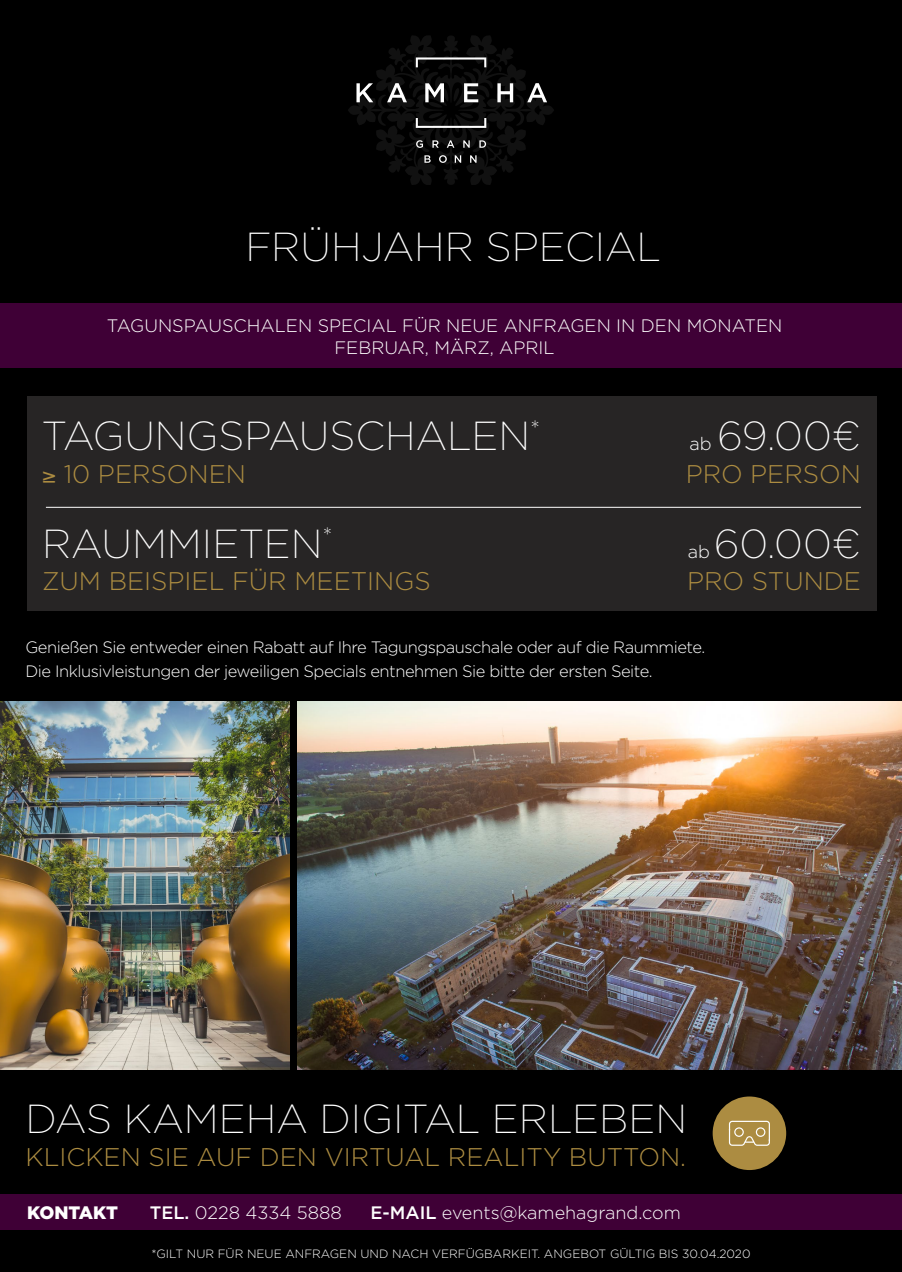
<style>
.page{position:relative;width:902px;height:1272px;background:#fff}
.page>*{position:absolute;margin:0;border:0;box-sizing:border-box;transform-origin:0 0}
.t1{font:200 40.5px "Gotham";color:#fff}
.t2{font:300 25.5px "Gotham";color:#ac8c41}
.t3{font:300 18px/21.6px "Gotham";color:#fff;text-align:center}
.t4{font:900 18px "Gotham";letter-spacing:-.005em;color:#fff}
.t5{font:300 16.5px/24px "Gotham";letter-spacing:-.03em;color:#fff}
.t6{font:300 12px "Gotham";color:#fff}
.s1{font-weight:500}
</style>
<div class="page">
<div style="left:0;top:0;width:901px;height:1271px;background:#000"></div>
<div style="left:0;top:1194px;width:901px;height:35px;background:#3f0036"></div>
<svg style="left:348px;top:35px;width:206px;height:150px"></svg>
<div style="left:712px;top:1096px;width:74px;height:73px;background:#ac8c41;border-radius:50%"></div>
<svg style="left:728px;top:1120px;width:41px;height:25px"></svg>
<div style="left:0;top:303px;width:901px;height:65px;background:#3f0036"></div>
<img style="left:298px;top:702px;width:603px;height:367px">
<img style="left:0;top:702px;width:290px;height:367px">
<div style="left:27px;top:397px;width:849px;height:214px;background:#272525"></div>
<hr style="left:46px;top:507px;width:814px;height:1px;background:#fff">
<h1 class="t1" style="left:245px;top:221px;width:417px">FRÜHJAHR SPECIAL</h1>
<p class="t3" style="left:107px;top:314px;width:677px">TAGUNSPAUSCHALEN SPECIAL FÜR NEUE ANFRAGEN IN DEN MONATEN<br>FEBRUAR, MÄRZ, APRIL</p>
<h1 class="t1" style="left:42px;top:411px;width:499px">TAGUNGSPAUSCHALEN<sup>*</sup></h1>
<h2 class="t2" style="left:42px;top:457px;width:205px">≥ 10 PERSONEN</h2>
<h1 class="t1" style="left:42px;top:518px;width:292px">RAUMMIETEN<sup>*</sup></h1>
<h2 class="t2" style="left:42px;top:564px;width:390px">ZUM BEISPIEL FÜR MEETINGS</h2>
<h1 class="t1" style="left:717px;top:411px;width:145px">69.00€</h1>
<h2 class="t2" style="left:685px;top:457px;width:177px">PRO PERSON</h2>
<p class="t3" style="left:689px;top:432px;width:24px">ab</p>
<h1 class="t1" style="left:713px;top:518px;width:149px">60.00€</h1>
<h2 class="t2" style="left:687px;top:564px;width:175px">PRO STUNDE</h2>
<p class="t3" style="left:687px;top:540px;width:24px">ab</p>
<p class="t5" style="left:26px;top:634px;width:681px">Genießen Sie entweder einen Rabatt auf Ihre Tagungspauschale oder auf die Raummiete.<br>Die Inklusivleistungen der jeweiligen Specials entnehmen Sie bitte der ersten Seite.</p>
<h1 class="t1" style="left:26px;top:1093px;width:663px">DAS KAMEHA DIGITAL ERLEBEN</h1>
<h2 class="t2" style="left:26px;top:1140px;width:662px">KLICKEN SIE AUF DEN VIRTUAL REALITY BUTTON.</h2>
<p class="t4" style="left:27px;top:1200px;width:92px">KONTAKT</p>
<p class="t3" style="left:150px;top:1201px;width:193px"><span class="s1">TEL.</span> 0228 4334 5888</p>
<p class="t3" style="left:370px;top:1201px;width:312px"><span class="s1">E-MAIL</span> events@kamehagrand.com</p>
<p class="t6" style="left:151px;top:1246px;width:600px">*GILT NUR FÜR NEUE ANFRAGEN UND NACH VERFÜGBARKEIT. ANGEBOT GÜLTIG BIS 30.04.2020</p>
</div>
